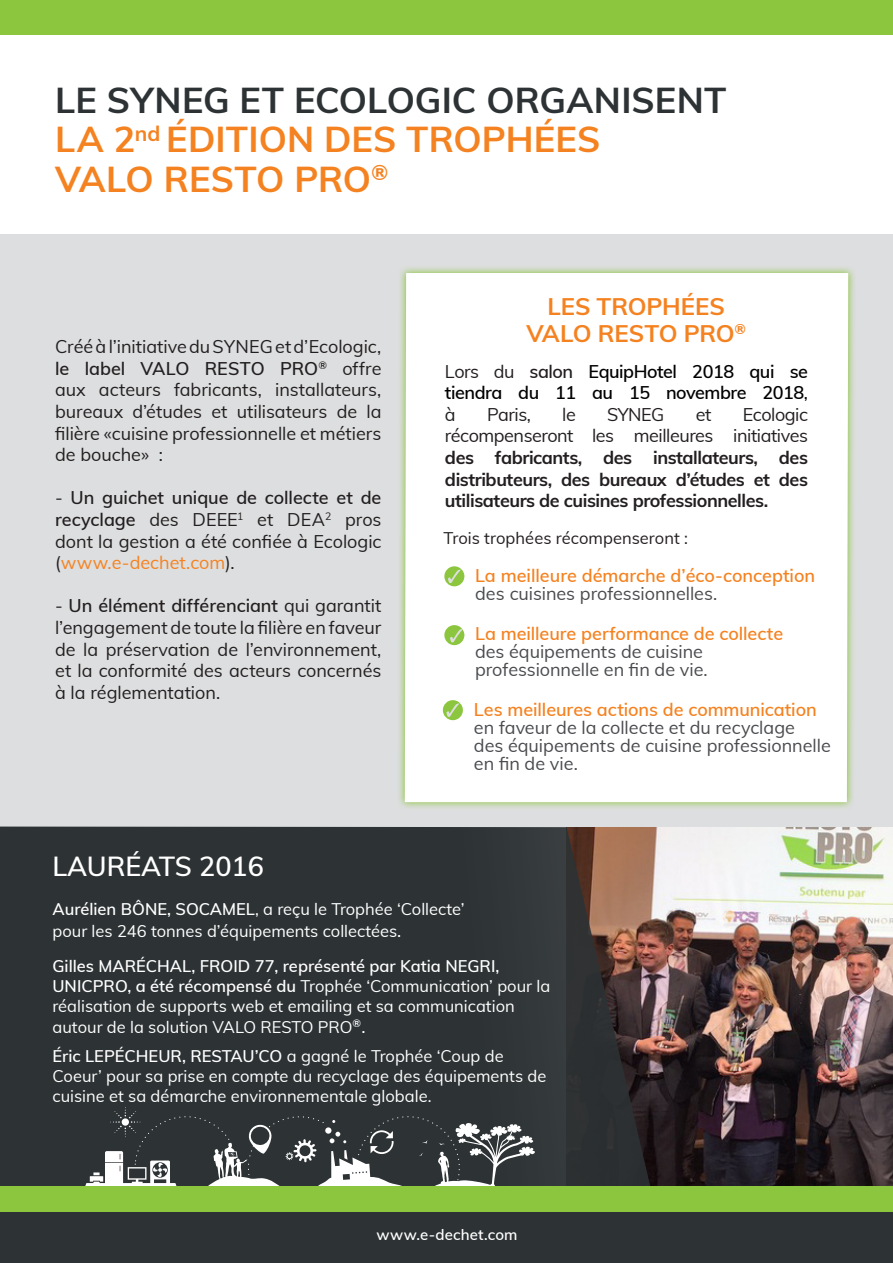
<style>
.page{position:relative;width:893px;height:1263px;background:#fff}
.page>*{position:absolute;margin:0;border:0;box-sizing:border-box;transform-origin:0 0}
.t1{font:700 36px/39px "Muli";color:#f58220}
.t2{font:600 27px "Muli";color:#fff}
.t3{font:700 24px/27px "Muli";letter-spacing:-.005em;color:#f58220;text-align:center}
.t4{font:18px/21.6px "Muli";color:#231f20;text-align:justify}
.t5{font:18px/18px "Muli";color:#494b4e}
.t6{font:700 18px/21.6px "Muli";letter-spacing:-.025em;color:#231f20;text-align:justify}
.t7{font:600 18px/18px "Muli";color:#f58220}
.t8{font:600 18px/21.6px "Muli";letter-spacing:-.025em;color:#000;text-align:justify}
.t9{font:16.5px/19.8px "Muli";color:#fff}
.t10{font:16.5px "Muli";color:#231f20}
.t11{font:600 15px "Muli";letter-spacing:.01em;color:#fff}
.s1{color:#2d3234}
.s2{font-weight:600}
.s3{color:#f58220}
.s4{font-weight:400;color:#231f20}
.s5{color:#231f20}
.s6{font-weight:400}
.s7{font-weight:400;color:#494b4e}
.s8{font-weight:600;color:#f58220}
.s9{font-size:18px}
</style>
<div class="page">
<div style="left:0;top:234px;width:893px;height:952px;background:#dddedf"></div>
<img style="left:651px;top:827px;width:242px;height:359px">
<svg style="left:0;top:826px;width:651px;height:360px;background:#333536"></svg>
<svg style="left:85px;top:1107px;width:450px;height:79px;background:#4e5254"></svg>
<div style="left:0;top:0;width:893px;height:34px;background:#8bc63e"></div>
<svg style="left:399px;top:267px;width:455px;height:541px"></svg>
<div style="left:405px;top:273px;width:443px;height:529px;background:#fff"></div>
<div style="left:0;top:1212px;width:893px;height:51px;background:#2d3234"></div>
<div style="left:0;top:1186px;width:893px;height:26px;background:#8bc63e"></div>
<svg style="left:444px;top:625px;width:20px;height:20px"></svg>
<svg style="left:450px;top:629px;width:13px;height:13px"></svg>
<div style="left:443px;top:700px;width:20px;height:20px;background:#8bc63e;border-radius:50%"></div>
<svg style="left:446px;top:703px;width:13px;height:14px"></svg>
<div style="left:444px;top:566px;width:20px;height:20px;background:#8bc63e;border-radius:50%"></div>
<svg style="left:448px;top:570px;width:13px;height:13px"></svg>
<p class="t1" style="left:55px;top:79px;width:673px"><span class="s1">LE SYNEG ET ECOLOGIC ORGANISENT<br></span>LA 2<sup>nd</sup> ÉDITION DES TROPHÉES<br>VALO RESTO PRO<sup>®</sup></p>
<p class="t4" style="left:55px;top:335px;width:328px">Créé à l’initiative du SYNEG et d’Ecologic, <span class="s2">le label VALO RESTO PRO</span><sup>®</sup> offre aux acteurs fabricants, installateurs, bureaux d’études et utilisateurs de la filière «cuisine professionnelle et métiers de bouche» :</p>
<p class="t4" style="left:55px;top:486px;width:328px">- <span class="s2">Un guichet unique de collecte et de recyclage</span> des DEEE<sup>1</sup> et DEA<sup>2</sup> pros dont la gestion a été confiée à Ecologic (<span class="s3">www.e-dechet.com</span>).</p>
<p class="t4" style="left:55px;top:594px;width:328px">- <span class="s2">Un élément différenciant</span> qui garantit l’engagement de toute la filière en faveur de la préservation de l’environnement, et la conformité des acteurs concernés à la réglementation.</p>
<p class="t3" style="left:526px;top:291px;width:221px">LES TROPHÉES<br>VALO RESTO PRO<sup>®</sup></p>
<p class="t8" style="left:445px;top:359px;width:365px"><span class="s4">Lors du</span> <span class="s5">salon</span> EquipHotel 2018 qui se tiendra du 11 au 15 novembre 2018<span class="s6">, </span><span class="s4">à</span></p>
<p class="t6" style="left:445px;top:403px;width:365px;text-indent:298px"><span class="s6">Ecologic récompenseront les meilleures initiatives </span>des fabricants, des installateurs, des distributeurs, des bureaux d’études et des utilisateurs de cuisines professionnelles.</p>
<p class="t4" style="left:487px;top:403px;width:45px">Paris,</p>
<p class="t4" style="left:562px;top:403px;width:15px">le</p>
<p class="t4" style="left:607px;top:403px;width:59px">SYNEG</p>
<p class="t4" style="left:696px;top:403px;width:17px">et</p>
<p class="t10" style="left:444px;top:526px;width:246px">Trois trophées récompenseront :</p>
<p class="t7" style="left:475px;top:565px;width:342px">La meilleure démarche d’éco-conception <span class="s7">des cuisines professionnelles.</span></p>
<p class="t5" style="left:475px;top:624px;width:310px"><span class="s8">La meilleure performance de collecte </span>des équipements de cuisine professionnelle en fin de vie.</p>
<p class="t5" style="left:474px;top:699px;width:358px"><span class="s8">Les meilleures actions de communication </span>en faveur de la collecte et du recyclage<br>des équipements de cuisine professionnelle en fin de vie.</p>
<p class="t2" style="left:53px;top:846px;width:213px">LAURÉATS 2016</p>
<p class="t9" style="left:53px;top:898px;width:413px;line-height:21.6px"><span class="s2">Aurélien BÔNE, SOCAMEL</span>, a reçu le Trophée ‘Collecte’ pour les 246 tonnes d’équipements collectées<span class="s9">.</span></p>
<p class="t9" style="left:53px;top:955px;width:499px"><span class="s2">Gilles MARÉCHAL, FROID 77, représenté par Katia NEGRI,<br>UNICPRO, a été récompensé du</span> Trophée ‘Communication’ pour la réalisation de supports web et emailing et sa communication</p>
<p class="t9" style="left:53px;top:1017px;width:315px">autour de la solution VALO RESTO PRO<sup>®</sup><span class="s9">.</span></p>
<p class="t9" style="left:53px;top:1046px;width:495px"><span class="s2">Éric LEPÉCHEUR, RESTAU’CO</span> a gagné le Trophée ‘Coup de<br>Coeur’ pour sa prise en compte du recyclage des équipements de cuisine et sa démarche environnementale globale.</p>
<p class="t11" style="left:377px;top:1223px;width:142px">www.e-dechet.com</p>
</div>
